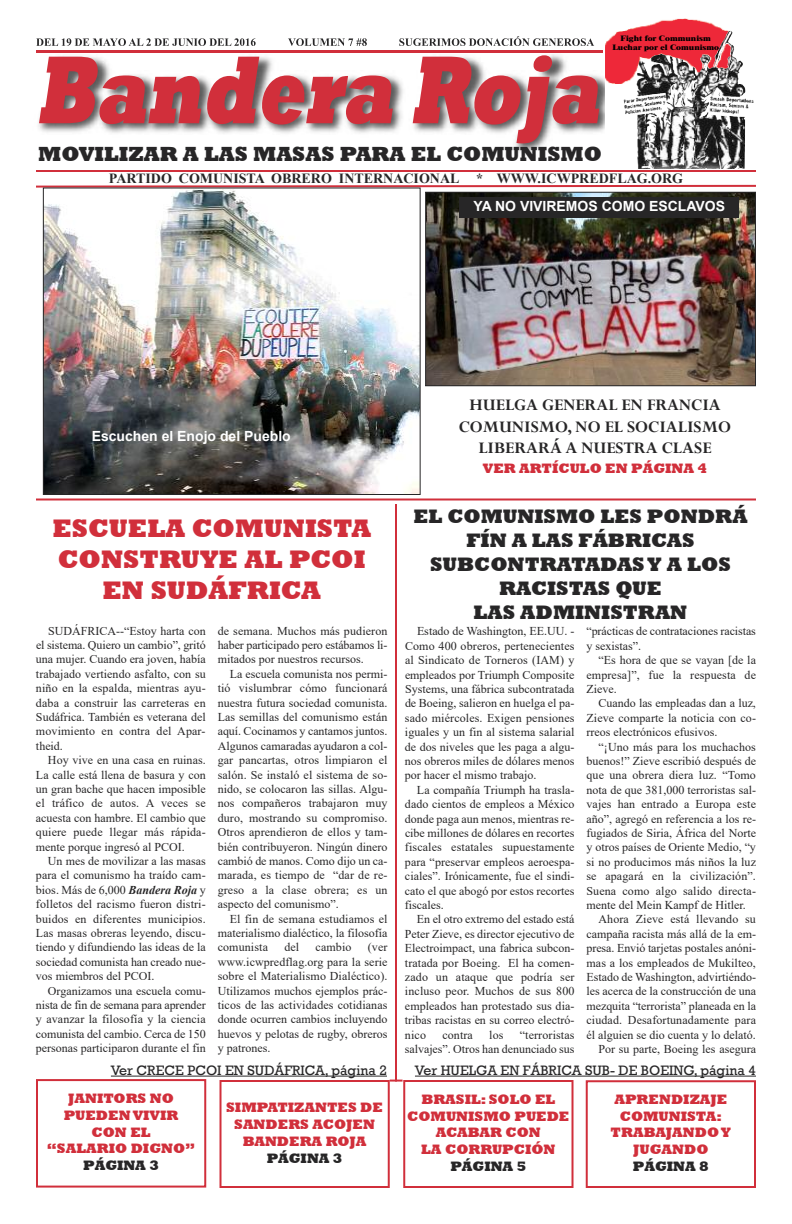
<style>
.page{position:relative;width:792px;height:1224px;background:#fff}
.page>*{position:absolute;margin:0;border:0;box-sizing:border-box;transform-origin:0 0}
.t1{font:italic 800 98px "Rockwell";color:#d12f3b;scale:.7 1}
.t2{font:800 26px/31.2px "Rockwell";color:#d12f3b;text-align:center}
.t3{font:800 21px "Rockwell";color:#272627}
.t4{font:800 20px/24px "Rockwell";color:#272627;text-align:center}
.t5{font:700 18px/21.6px "Perpetua";color:#272627;text-align:center}
.t6{font:800 14px/16.8px "Rockwell";color:#d12f3b;text-align:center}
.t7{font:14px "Rockwell";color:#272627}
.t8{font:700 14px "Times New Roman";color:#272627}
.t9{font:700 14px "Arial";color:#fff}
.t10{font:800 14px "Rockwell";color:#272627}
.t11{font:12px/14.4px "Times New Roman";color:#272627;text-align:justify}
.t12{font:800 7.7px/9.2px "Times";color:#000;text-align:center;scale:1.19 1}
.s1{font-weight:700;font-style:italic}
</style>
<div class="page">
<hr style="left:36px;top:170px;width:720px;height:2px;background:#d12f3b">
<svg style="left:36px;top:184px;width:720px;height:5px"></svg>
<div style="left:36px;top:1079px;width:170px;height:109px;border:2px solid #d12f3b"></div>
<img style="left:36px;top:38px;width:569px;height:114px">
<img style="left:36px;top:38px;width:46px;height:8px">
<img style="left:36px;top:51px;width:567px;height:2px">
<svg style="left:609px;top:18px;width:145px;height:150px"></svg>
<img style="left:605px;top:19px;width:126px;height:64px">
<img style="left:625px;top:54px;width:42px;height:61px">
<div style="left:220px;top:1080px;width:170px;height:108px;border:2px solid #d12f3b"></div>
<div style="left:403px;top:1080px;width:171px;height:108px;border:2px solid #d12f3b"></div>
<svg style="left:390px;top:1080px;width:13px;height:2px"></svg>
<div style="left:586px;top:1080px;width:170px;height:108px;border:2px solid #d12f3b"></div>
<hr style="left:111px;top:1076px;width:276px;height:1px;background:#272627">
<hr style="left:415px;top:1076px;width:341px;height:1px;background:#272627">
<img style="left:45px;top:189px;width:374px;height:304px">
<div style="left:43px;top:187px;width:378px;height:308px;border:1px solid #272627"></div>
<hr style="left:395px;top:504px;width:2px;height:578px;background:#d12f3b">
<img style="left:427px;top:194px;width:327px;height:190px">
<div style="left:425px;top:192px;width:331px;height:194px;border:1px solid #272627"></div>
<hr style="left:36px;top:498px;width:720px;height:2px;background:#d12f3b">
<div style="left:460px;top:197px;width:279px;height:20px;background:#272627"></div>
<h1 class="t1" style="left:36px;top:31px;width:829px">bandera roja</h1>
<h3 class="t3" style="left:38px;top:141px;width:565px">MOVILIZAR A LAS MASAS PARA EL COMUNISMO</h3>
<p class="t12" style="left:612px;top:34px;width:91px">Fight for Communism<br>Luchar por el Comunismo</p>
<p class="t8" style="left:109px;top:171px;width:576px">PARTIDO COMUNISTA OBRERO INTERNACIONAL * WWW.ICWPREDFLAG.ORG</p>
<p class="t9" style="left:474px;top:198px;width:253px">YA NO VIVIREMOS COMO ESCLAVOS</p>
<p class="t9" style="left:92px;top:428px;width:201px">Escuchen el Enojo del Pueblo</p>
<h2 class="t2" style="left:52px;top:512px;width:320px">ESCUELA COMUNISTA<br>CONSTRUYE AL PCOI<br>EN SUDÁFRICA</h2>
<p class="t11" style="left:36px;top:623px;width:171px;text-indent:12px">SUDÁFRICA--“Estoy harta con el sistema. Quiero un cambio”, gritó una mujer. Cuando era joven, había trabajado vertiendo asfalto, con su niño en la espalda, mientras ayu&shy;daba a construir las carreteras en Sudáfrica. También es veterana del movimiento en contra del Apar&shy;theid.</p>
<p class="t11" style="left:36px;top:753px;width:171px;text-indent:12px">Hoy vive en una casa en ruinas.<br>La calle está llena de basura y con un gran bache que hacen imposible el tráfico de autos. A veces se acuesta con hambre. El cambio que quiere puede llegar más rápida&shy;mente porque ingresó al PCOI.</p>
<p class="t11" style="left:36px;top:854px;width:171px;text-indent:12px">Un mes de movilizar a las masas para el comunismo ha traído cam&shy;bios. Más de 6,000 <span class="s1">Bandera Roja</span> y folletos del racismo fueron distri&shy;buidos en diferentes municipios.<br>Las masas obreras leyendo, discu&shy;tiendo y difundiendo las ideas de la sociedad comunista han creado nue&shy;vos miembros del PCOI.</p>
<p class="t11" style="left:36px;top:983px;width:171px;text-indent:12px">Organizamos una escuela comu&shy;nista de fin de semana para aprender y avanzar la filosofía y la ciencia comunista del cambio. Cerca de 150 personas participaron durante el fin</p>
<p class="t11" style="left:218px;top:623px;width:171px">de semana. Muchos más pudieron haber participado pero estábamos li&shy;mitados por nuestros recursos.</p>
<p class="t11" style="left:218px;top:667px;width:171px;text-indent:12px">La escuela comunista nos permi&shy;tió vislumbrar cómo funcionará nuestra futura sociedad comunista.<br>Las semillas del comunismo están aquí. Cocinamos y cantamos juntos.<br>Algunos camaradas ayudaron a col&shy;gar pancartas, otros limpiaron el salón. Se instaló el sistema de so&shy;nido, se colocaron las sillas. Algu&shy;nos compañeros trabajaron muy duro, mostrando su compromiso.<br>Otros aprendieron de ellos y tam&shy;bién contribuyeron. Ningún dinero cambió de manos. Como dijo un ca&shy;marada, es tiempo de “dar de re&shy;greso a la clase obrera; es un aspecto del comunismo”.</p>
<p class="t11" style="left:218px;top:911px;width:171px;text-indent:12px">El fin de semana estudiamos el materialismo dialéctico, la filosofía comunista</p>
<p class="t11" style="left:218px;top:940px;width:171px;text-indent:150px">(ver www.icwpredflag.org para la serie sobre el Materialismo Dialéctico).<br>Utilizamos muchos ejemplos prác&shy;ticos de las actividades cotidianas donde ocurren cambios incluyendo huevos y pelotas de rugby, obreros y patrones.</p>
<p class="t7" style="left:111px;top:1061px;width:278px">Ver CRECE PCOI EN SUDÁFRICA, página 2</p>
<p class="t11" style="left:284px;top:940px;width:16px">del</p>
<p class="t11" style="left:316px;top:940px;width:37px">cambio</p>
<p class="t6" style="left:47px;top:1090px;width:150px">JANITORS NO<br>PUEDEN VIVIR<br>CON EL<br>“SALARIO DIGNO”</p>
<p class="t10" style="left:83px;top:1157px;width:77px">PÁGINA 3</p>
<p class="t6" style="left:226px;top:1099px;width:158px">SIMPATIZANTES DE<br>SANDERS ACOJEN<br>BANDERA ROJA</p>
<p class="t10" style="left:267px;top:1149px;width:77px">PÁGINA 3</p>
<h3 class="t5" style="left:459px;top:395px;width:274px">HUELGA GENERAL EN FRANCIA<br>COMUNISMO, NO EL SOCIALISMO<br>LIBERARÁ A NUESTRA CLASE</h3>
<p class="t6" style="left:483px;top:460px;width:226px">VER ARTÍCULO EN PÁGINA 4</p>
<h3 class="t4" style="left:413px;top:504px;width:336px">EL COMUNISMO LES PONDRÁ<br>FÍN A LAS FÁBRICAS<br>SUBCONTRATADASY A LOS<br>RACISTAS QUE<br>LAS ADMINISTRAN</h3>
<p class="t11" style="left:586px;top:624px;width:171px">“prácticas de contrataciones racistas y sexistas”.</p>
<p class="t11" style="left:586px;top:653px;width:171px;text-indent:12px">“Es hora de que se vayan [de la empresa]”, fue la respuesta de Zieve.</p>
<p class="t11" style="left:586px;top:696px;width:171px;text-indent:12px">Cuando las empleadas dan a luz, Zieve comparte la noticia con co&shy;rreos electrónicos efusivos.</p>
<p class="t11" style="left:598px;top:739px;width:159px">“¡Uno más para los muchachos</p>
<p class="t11" style="left:586px;top:754px;width:171px">buenos!” Zieve escribió después de</p>
<p class="t11" style="left:586px;top:768px;width:171px">que una obrera diera luz. “Tomo</p>
<p class="t11" style="left:586px;top:783px;width:171px">nota de que 381,000 terroristas sal-</p>
<p class="t11" style="left:586px;top:797px;width:171px">vajes han entrado a Europa este</p>
<p class="t11" style="left:586px;top:811px;width:171px">año”, agregó en referencia a los re-</p>
<p class="t11" style="left:586px;top:826px;width:171px">fugiados de Siria, África del Norte</p>
<p class="t11" style="left:586px;top:840px;width:171px">y otros países de Oriente Medio, “y</p>
<p class="t11" style="left:586px;top:855px;width:171px">si no producimos más niños la luz</p>
<p class="t11" style="left:586px;top:869px;width:171px">se apagará en la civilización”.</p>
<p class="t11" style="left:586px;top:883px;width:171px">Suena como algo salido directa-</p>
<p class="t11" style="left:586px;top:898px;width:161px">mente del Mein Kampf de Hitler.</p>
<p class="t11" style="left:598px;top:912px;width:159px">Ahora Zieve está llevando su</p>
<p class="t11" style="left:586px;top:927px;width:171px">campaña racista más allá de la em-</p>
<p class="t11" style="left:586px;top:941px;width:171px">presa. Envió tarjetas postales anóni-</p>
<p class="t11" style="left:586px;top:955px;width:171px">mas a los empleados de Mukilteo,</p>
<p class="t11" style="left:586px;top:970px;width:171px">Estado de Washington, advirtiéndo-</p>
<p class="t11" style="left:586px;top:984px;width:171px">les acerca de la construcción de una</p>
<p class="t11" style="left:586px;top:999px;width:171px">mezquita “terrorista” planeada en la</p>
<p class="t11" style="left:586px;top:1013px;width:171px">ciudad. Desafortunadamente para</p>
<p class="t11" style="left:586px;top:1027px;width:171px">él alguien se dio cuenta y lo delató.</p>
<p class="t11" style="left:598px;top:1042px;width:159px">Por su parte, Boeing les asegura</p>
<p class="t7" style="left:415px;top:1061px;width:343px">Ver HUELGA EN FÁBRICA SUB- DE BOEING, página 4</p>
<p class="t11" style="left:405px;top:624px;width:171px;text-indent:12px">Estado de Washington, EE.UU. - Como 400 obreros, pertenecientes al Sindicato de Torneros (IAM) y empleados por Triumph Composite Systems, una fábrica subcontratada de Boeing, salieron en huelga el pa&shy;sado miércoles. Exigen pensiones iguales y un fin al sistema salarial de dos niveles que les paga a algu&shy;nos obreros miles de dólares menos por hacer el mismo trabajo.</p>
<p class="t11" style="left:405px;top:783px;width:171px;text-indent:12px">La compañía Triumph ha trasla&shy;dado cientos de empleos a México donde paga aun menos, mientras re&shy;cibe millones de dólares en recortes fiscales estatales supuestamente para “preservar empleos aeroespa&shy;ciales”. Irónicamente, fue el sindi&shy;cato el que abogó por estos recortes fiscales.</p>
<p class="t11" style="left:405px;top:912px;width:171px;text-indent:12px">En el otro extremo del estado está Peter Zieve, es director ejecutivo de Electroimpact, una fabrica subcon&shy;tratada por Boeing. El ha comen&shy;zado un ataque que podría ser incluso peor. Muchos de sus 800 empleados han protestado sus dia&shy;tribas racistas en su correo electró&shy;nico</p>
<p class="t11" style="left:405px;top:1027px;width:171px;text-align:right">“terroristas<br>salvajes”. Otros han denunciado sus</p>
<p class="t11" style="left:442px;top:1027px;width:32px">contra</p>
<p class="t11" style="left:489px;top:1027px;width:16px">los</p>
<p class="t6" style="left:407px;top:1090px;width:164px">BRASIL: SOLO EL<br>COMUNISMO PUEDE<br>ACABAR CON<br>LA CORRUPCIÓN</p>
<p class="t10" style="left:450px;top:1158px;width:77px">PÁGINA 5</p>
<p class="t6" style="left:611px;top:1090px;width:122px">APRENDIZAJE<br>COMUNISTA:<br>TRABAJANDOY<br>JUGANDO</p>
<p class="t10" style="left:633px;top:1158px;width:77px">PÁGINA 8</p>
</div>
